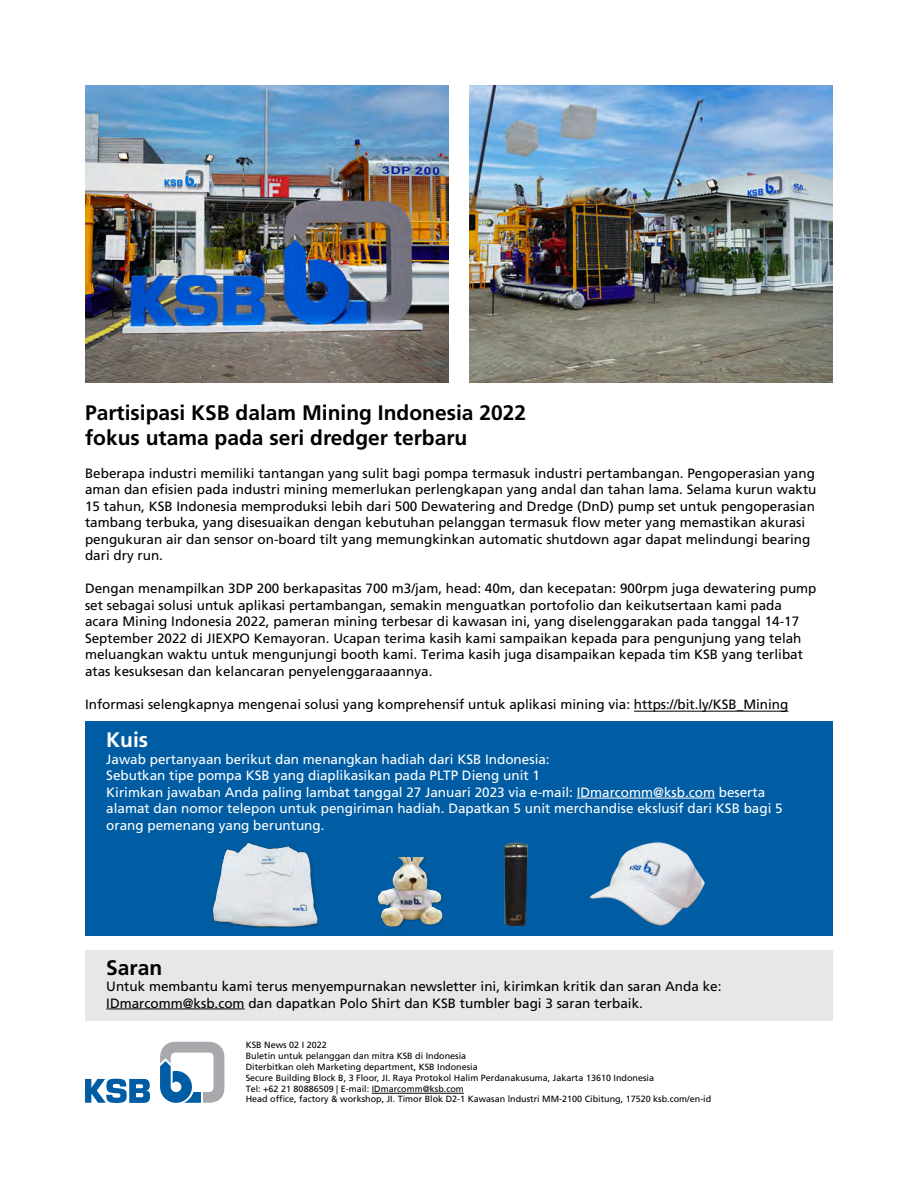
<style>
.page{position:relative;width:918px;height:1188px;background:#fff}
.page>*{position:absolute;margin:0;border:0;box-sizing:border-box;transform-origin:0 0}
.t1{font:700 21px/25.2px "Frutigerfor KSB";color:#000}
.t2{font:700 21px "Frutigerfor KSB";color:#fff}
.t3{font:13.5px/16.5px "Frutigerfor KSB";color:#000}
.t4{font:13.5px/16.5px "Frutigerfor KSB";color:#fff}
.t5{font:9px/10.8px "Frutigerfor KSB";color:#000}
</style>
<div class="page">
<img style="left:85px;top:85px;width:363px;height:298px">
<img style="left:470px;top:85px;width:363px;height:298px">
<hr style="left:634px;top:711px;width:154px;height:1px;background:#000">
<svg style="left:85px;top:1079px;width:65px;height:24px"></svg>
<div style="left:85px;top:950px;width:748px;height:70px;background:#e6e7e8"></div>
<hr style="left:372px;top:1093px;width:92px;height:1px;background:#000">
<hr style="left:106px;top:1009px;width:139px;height:1px;background:#000">
<div style="left:85px;top:721px;width:748px;height:214px;background:#005da4"></div>
<hr style="left:577px;top:798px;width:138px;height:1px;background:#fff">
<img style="left:213px;top:842px;width:104px;height:85px">
<img style="left:378px;top:857px;width:65px;height:79px">
<img style="left:504px;top:842px;width:24px;height:85px">
<img style="left:590px;top:842px;width:115px;height:84px">
<svg style="left:160px;top:1041px;width:65px;height:62px"></svg>
<h1 class="t1" style="left:85px;top:400px;width:443px">Partisipasi KSB dalam Mining Indonesia 2022 fokus utama pada seri dredger terbaru</h1>
<p class="t3" style="left:85px;top:465px;width:733px">Beberapa industri memiliki tantangan yang sulit bagi pompa termasuk industri pertambangan. Pengoperasian yang aman dan efisien pada industri mining memerlukan perlengkapan yang andal dan tahan lama. Selama kurun waktu 15 tahun, KSB Indonesia memproduksi lebih dari 500 Dewatering and Dredge (DnD) pump set untuk pengoperasian tambang terbuka, yang disesuaikan dengan kebutuhan pelanggan termasuk flow meter yang memastikan akurasi pengukuran air dan sensor on-board tilt yang memungkinkan automatic shutdown agar dapat melindungi bearing dari dry run.</p>
<p class="t3" style="left:85px;top:580px;width:733px">Dengan menampilkan 3DP 200 berkapasitas 700 m3/jam, head: 40m, dan kecepatan: 900rpm juga dewatering pump set sebagai solusi untuk aplikasi pertambangan, semakin menguatkan portofolio dan keikutsertaan kami pada acara Mining Indonesia 2022, pameran mining terbesar di kawasan ini, yang diselenggarakan pada tanggal 14-17<br>September 2022 di JIEXPO Kemayoran. Ucapan terima kasih kami sampaikan kepada para pengunjung yang telah meluangkan waktu untuk mengunjungi booth kami. Terima kasih juga disampaikan kepada tim KSB yang terlibat atas kesuksesan dan kelancaran penyelenggaraaannya.</p>
<p class="t3" style="left:85px;top:696px;width:705px">Informasi selengkapnya mengenai solusi yang komprehensif untuk aplikasi mining via: https://bit.ly/KSB_Mining</p>
<h1 class="t2" style="left:106px;top:727px;width:43px">Kuis</h1>
<p class="t4" style="left:106px;top:751px;width:678px">Jawab pertanyaan berikut dan menangkan hadiah dari KSB Indonesia:<br>Sebutkan tipe pompa KSB yang diaplikasikan pada PLTP Dieng unit 1<br>Kirimkan jawaban Anda paling lambat tanggal 27 Januari 2023 via e-mail: IDmarcomm@ksb.com beserta alamat dan nomor telepon untuk pengiriman hadiah. Dapatkan 5 unit merchandise ekslusif dari KSB bagi 5 orang pemenang yang beruntung.</p>
<h1 class="t1" style="left:106px;top:955px;width:58px">Saran</h1>
<p class="t3" style="left:106px;top:978px;width:617px">Untuk membantu kami terus menyempurnakan newsletter ini, kirimkan kritik dan saran Anda ke:<br>IDmarcomm@ksb.com dan dapatkan Polo Shirt dan KSB tumbler bagi 3 saran terbaik.</p>
<p class="t5" style="left:246px;top:1040px;width:467px">KSB News 02 I 2022<br>Buletin untuk pelanggan dan mitra KSB di Indonesia<br>Diterbitkan oleh Marketing department, KSB Indonesia<br>Secure Building Block B, 3 Floor, JI. Raya Protokol Halim Perdanakusuma, Jakarta 13610 Indonesia<br>Tel: +62 21 80886509 | E-mail: IDmarcomm@ksb.com<br>Head office, factory &amp; workshop, JI. Timor Blok D2-1 Kawasan lndustri MM-2100 Cibitung, 17520 ksb.com/en-id</p>
</div>
